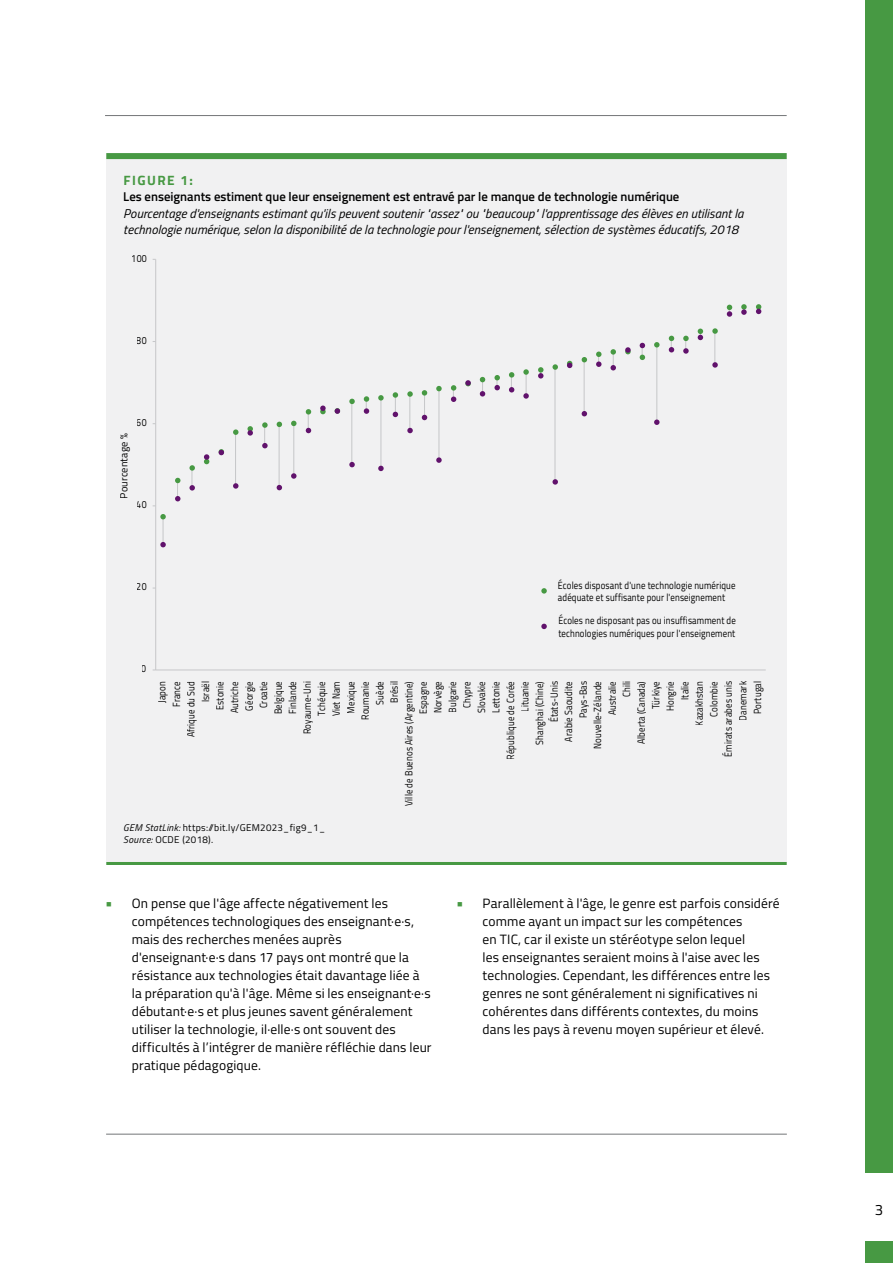
<style>
.page{position:relative;width:893px;height:1263px;background:#fff}
.page>*{position:absolute;margin:0;border:0;box-sizing:border-box;transform-origin:0 0}
.t1{font:15px "Titillium Web";color:#000}
.t2{font:13.5px/18px "Titillium Web";letter-spacing:.01em;color:#000}
.t3{font:700 13.5px "Titillium Web";letter-spacing:.11em;color:#479943}
.t4{font:italic 12.75px/16.5px "Titillium Web";letter-spacing:.005em;color:#000}
.t5{font:600 12.75px "Titillium Web";color:#000}
.t6{font:10.35px/14.5px "Titillium Web";letter-spacing:.015em;color:#000;scale:.85 1}
.t7{font:10.35px "Titillium Web";letter-spacing:.015em;color:#000}
.t8{font:9.75px/12px "Titillium Web";letter-spacing:.03em;color:#000}
.s1{font-style:italic}
</style>
<div class="page">
<div style="left:865px;top:0;width:28px;height:1263px;background:#479943"></div>
<hr style="left:105px;top:115px;width:682px;height:1px;background:#737577">
<hr style="left:106px;top:1134px;width:681px;height:1px;background:#737577">
<div style="left:808px;top:1173px;width:85px;height:67px;background:#fff"></div>
<div style="left:106px;top:153px;width:681px;height:712px;background:#f1f1f2"></div>
<div style="left:106px;top:153px;width:681px;height:6px;background:#479943"></div>
<hr style="left:106px;top:862px;width:681px;height:3px;background:#479943">
<hr style="left:155px;top:259px;width:1px;height:411px;background:#c7c8ca">
<hr style="left:156px;top:669px;width:610px;height:1px;background:#c7c8ca">
<hr style="left:235px;top:432px;width:1px;height:54px;background:#c7c8ca">
<hr style="left:279px;top:424px;width:1px;height:63px;background:#c7c8ca">
<hr style="left:293px;top:423px;width:1px;height:53px;background:#c7c8ca">
<hr style="left:351px;top:401px;width:1px;height:63px;background:#c7c8ca">
<hr style="left:380px;top:398px;width:1px;height:70px;background:#c7c8ca">
<hr style="left:409px;top:394px;width:1px;height:37px;background:#c7c8ca">
<hr style="left:438px;top:389px;width:1px;height:71px;background:#c7c8ca">
<hr style="left:554px;top:367px;width:1px;height:115px;background:#c7c8ca">
<hr style="left:584px;top:359px;width:1px;height:54px;background:#c7c8ca">
<hr style="left:656px;top:345px;width:1px;height:77px;background:#c7c8ca">
<hr style="left:714px;top:331px;width:1px;height:34px;background:#c7c8ca">
<svg style="left:233px;top:429px;width:5px;height:6px"></svg>
<svg style="left:277px;top:422px;width:5px;height:5px"></svg>
<svg style="left:291px;top:421px;width:5px;height:5px"></svg>
<svg style="left:349px;top:399px;width:6px;height:5px"></svg>
<svg style="left:378px;top:395px;width:6px;height:6px"></svg>
<svg style="left:407px;top:391px;width:6px;height:6px"></svg>
<svg style="left:436px;top:386px;width:6px;height:5px"></svg>
<svg style="left:552px;top:364px;width:6px;height:6px"></svg>
<svg style="left:582px;top:357px;width:5px;height:5px"></svg>
<svg style="left:654px;top:342px;width:5px;height:5px"></svg>
<svg style="left:712px;top:328px;width:6px;height:6px"></svg>
<svg style="left:160px;top:514px;width:6px;height:33px"></svg>
<svg style="left:175px;top:478px;width:5px;height:23px"></svg>
<svg style="left:189px;top:465px;width:6px;height:25px"></svg>
<svg style="left:204px;top:454px;width:5px;height:10px"></svg>
<svg style="left:219px;top:449px;width:5px;height:6px"></svg>
<svg style="left:233px;top:483px;width:5px;height:6px"></svg>
<svg style="left:247px;top:426px;width:6px;height:10px"></svg>
<svg style="left:262px;top:422px;width:6px;height:26px"></svg>
<svg style="left:277px;top:485px;width:5px;height:5px"></svg>
<svg style="left:291px;top:473px;width:5px;height:6px"></svg>
<svg style="left:306px;top:409px;width:5px;height:24px"></svg>
<svg style="left:320px;top:405px;width:6px;height:9px"></svg>
<svg style="left:335px;top:408px;width:5px;height:6px"></svg>
<svg style="left:349px;top:462px;width:6px;height:5px"></svg>
<svg style="left:364px;top:396px;width:5px;height:18px"></svg>
<svg style="left:378px;top:466px;width:6px;height:5px"></svg>
<svg style="left:393px;top:392px;width:5px;height:25px"></svg>
<svg style="left:407px;top:428px;width:6px;height:5px"></svg>
<svg style="left:422px;top:390px;width:5px;height:30px"></svg>
<svg style="left:436px;top:457px;width:6px;height:6px"></svg>
<svg style="left:451px;top:385px;width:5px;height:17px"></svg>
<svg style="left:465px;top:380px;width:6px;height:6px"></svg>
<svg style="left:480px;top:377px;width:5px;height:19px"></svg>
<svg style="left:494px;top:375px;width:6px;height:15px"></svg>
<svg style="left:509px;top:372px;width:5px;height:20px"></svg>
<svg style="left:523px;top:369px;width:6px;height:30px"></svg>
<svg style="left:538px;top:367px;width:5px;height:11px"></svg>
<svg style="left:552px;top:479px;width:6px;height:6px"></svg>
<svg style="left:567px;top:361px;width:5px;height:7px"></svg>
<svg style="left:582px;top:411px;width:5px;height:5px"></svg>
<svg style="left:596px;top:351px;width:5px;height:16px"></svg>
<svg style="left:610px;top:349px;width:6px;height:21px"></svg>
<svg style="left:625px;top:347px;width:6px;height:7px"></svg>
<svg style="left:640px;top:343px;width:5px;height:17px"></svg>
<svg style="left:654px;top:419px;width:5px;height:6px"></svg>
<svg style="left:669px;top:336px;width:5px;height:16px"></svg>
<svg style="left:683px;top:336px;width:6px;height:18px"></svg>
<svg style="left:698px;top:329px;width:5px;height:11px"></svg>
<svg style="left:712px;top:362px;width:6px;height:6px"></svg>
<svg style="left:727px;top:305px;width:5px;height:12px"></svg>
<svg style="left:741px;top:304px;width:6px;height:11px"></svg>
<svg style="left:756px;top:304px;width:5px;height:10px"></svg>
<svg style="left:541px;top:588px;width:6px;height:6px"></svg>
<svg style="left:541px;top:624px;width:6px;height:5px"></svg>
<p class="t3" style="left:123px;top:170px;width:71px">FIGURE 1:</p>
<p class="t5" style="left:123px;top:187px;width:558px">Les enseignants estiment que leur enseignement est entravé par le manque de technologie numérique</p>
<p class="t4" style="left:123px;top:204px;width:622px">Pourcentage d'enseignants estimant qu'ils peuvent soutenir "assez" ou "beaucoup" l'apprentissage des élèves en utilisant la technologie numérique, selon la disponibilité de la technologie pour l'enseignement, sélection de systèmes éducatifs, 2018</p>
<p class="t6" style="left:132px;top:250px;width:19px">100</p>
<p class="t6" style="left:137px;top:333px;width:13px">80</p>
<p class="t6" style="left:137px;top:415px;width:13px">60</p>
<p class="t7" style="left:116px;top:499px;width:67px;rotate:-90deg">Pourcentage %</p>
<p class="t6" style="left:137px;top:497px;width:13px">40</p>
<p class="t6" style="left:137px;top:579px;width:13px">20</p>
<p class="t6" style="left:142px;top:661px;width:7px">0</p>
<p class="t6" style="left:558px;top:578px;width:210px;line-height:12.5px">Écoles disposant d'une technologie numérique adéquate et suffisante pour l'enseignement</p>
<p class="t6" style="left:558px;top:614px;width:210px;line-height:12.5px">Écoles ne disposant pas ou insuffisamment de technologies numériques pour l'enseignement</p>
<p class="t6" style="left:154px;top:806px;width:148px;text-align:right;rotate:-90deg">Japon<br>France<br>Afrique du Sud<br>Israël<br>Estonie<br>Autriche<br>Géorgie<br>Croatie<br>Belgique<br>Finlande<br>Royaume-Uni<br>Tchéquie<br>Viet Nam<br>Mexique<br>Roumanie<br>Suède<br>Brésil<br>Ville de Buenos Aires (Argentine)<br>Espagne<br>Norvège<br>Bulgarie<br>Chypre<br>Slovakie<br>Lettonie<br>République de Corée<br>Lituanie<br>Shanghai (Chine)<br>États-Unis<br>Arabie Saoudite<br>Pays-Bas<br>Nouvelle-Zélande<br>Australie<br>Chili<br>Alberta (Canada)<br>Türkiye<br>Hongrie<br>Italie<br>Kazakhstan<br>Colombie<br>Émirats arabes unis<br>Danemark<br>Portugal</p>
<p class="t8" style="left:123px;top:821px;width:203px"><span class="s1">GEM StatLink:</span> https://bit.ly/GEM2023_fig9_1_<br><span class="s1">Source:</span> OCDE (2018).</p>
<p class="t2" style="left:132px;top:894px;width:301px">On pense que l'âge affecte négativement les compétences technologiques des enseignant·e·s, mais des recherches menées auprès d'enseignant·e·s dans 17 pays ont montré que la résistance aux technologies était davantage liée à la préparation qu'à l'âge. Même si les enseignant·e·s débutant·e·s et plus jeunes savent généralement utiliser la technologie, il·elle·s ont souvent des difficultés à l’intégrer de manière réfléchie dans leur pratique pédagogique.</p>
<p class="t2" style="left:483px;top:894px;width:299px">Parallèlement à l'âge, le genre est parfois considéré comme ayant un impact sur les compétences<br>en TIC, car il existe un stéréotype selon lequel<br>les enseignantes seraient moins à l'aise avec les technologies. Cependant, les différences entre les genres ne sont généralement ni significatives ni cohérentes dans différents contextes, du moins dans les pays à revenu moyen supérieur et élevé.</p>
<p class="t1" style="left:875px;top:1199px;width:10px">3</p>
</div>
